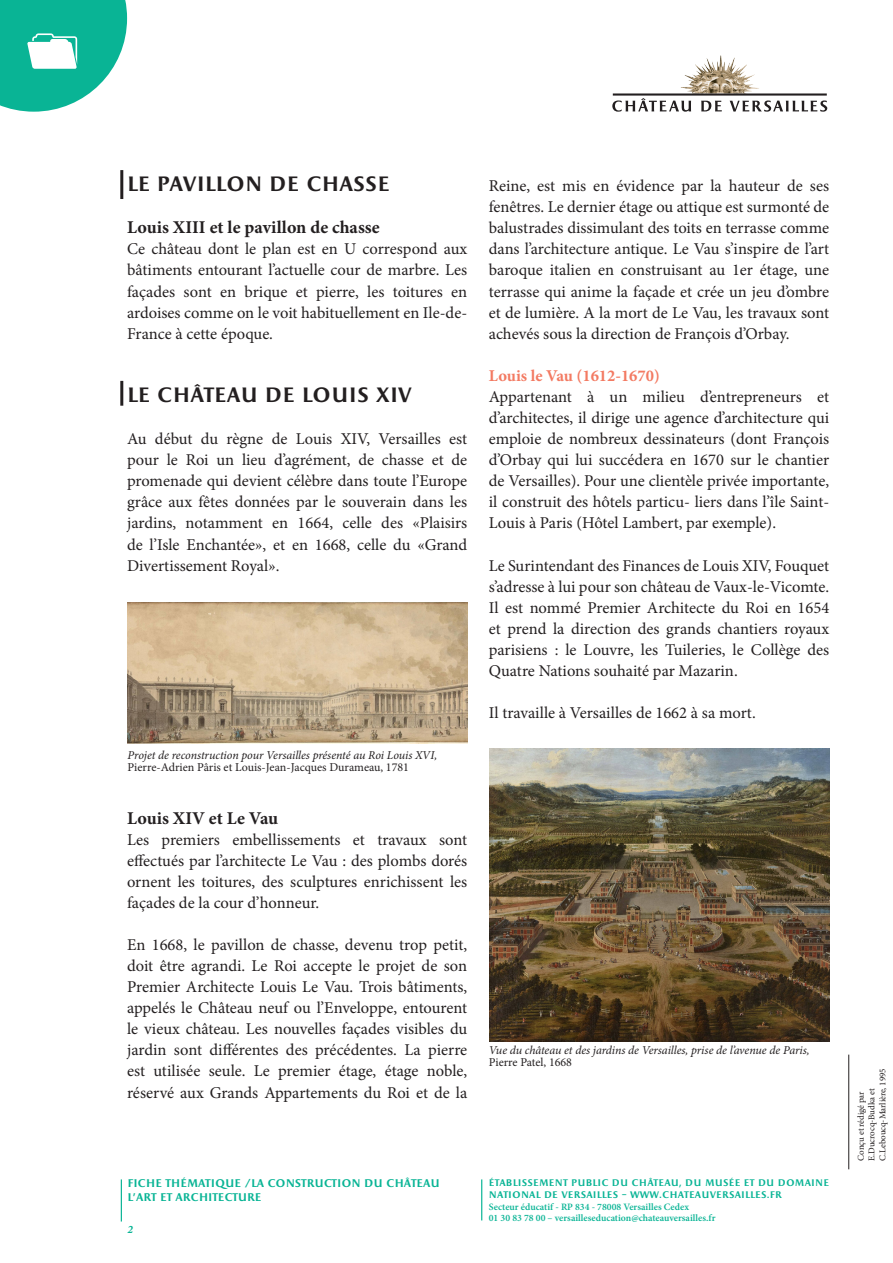
<style>
.page{position:relative;width:893px;height:1263px;background:#fff}
.page>*{position:absolute;margin:0;border:0;box-sizing:border-box;transform-origin:0 0}
.Texte_courant{font:700 21px "Apollon";color:#231f20}
.Texte_courant-2{font:700 18px "Minion Pro";color:#231f20}
.Texte_courant-3{font:16.5px/21px "Minion Pro";color:#231f20;text-align:justify}
.Texte_courant-4{font:700 16.5px "Minion Pro";color:#f37a62}
.Légende_Couverture{font:italic 12px "Minion Pro";letter-spacing:-.005em;color:#231f20}
.Légende_Couverture-2{font:12px "Minion Pro";color:#231f20}
.t1{font:700 11.25px/13.5px "Apollon";letter-spacing:-.01em;color:#09b495}
.t2{font:italic 700 11.25px "Minion Pro";color:#09b495}
.t3{font:600 9.75px/11.7px "Minion Pro";color:#09b495}
.t4{font:700 9.6px/11.7px "Apollon";letter-spacing:.015em;color:#09b495}
.t5{font:9px/10.8px "Minion Pro";letter-spacing:-.01em;color:#231f20}
</style>
<div class="page">
<img style="left:681px;top:55px;width:78px;height:38px">
<svg style="left:612px;top:93px;width:215px;height:19px"></svg>
<hr style="left:121px;top:1179px;width:1px;height:42px;background:#09b495">
<hr style="left:481px;top:1179px;width:1px;height:41px;background:#09b495">
<svg style="left:0;top:0;width:127px;height:112px"></svg>
<hr style="left:848px;top:1054px;width:1px;height:115px;background:#231f20">
<img style="left:127px;top:602px;width:340px;height:141px">
<img style="left:489px;top:748px;width:340px;height:294px">
<hr style="left:120px;top:170px;width:3px;height:29px;background:#231f20">
<hr style="left:120px;top:381px;width:3px;height:25px;background:#231f20">
<p class="Texte_courant" style="left:127px;top:172px;width:264px">LE PAVILLON DE CHASSE</p>
<p class="Texte_courant-2" style="left:127px;top:215px;width:254px">Louis XIII et le pavillon de chasse</p>
<p class="Texte_courant-3" style="left:127px;top:239px;width:342px">Ce château dont le plan est en U correspond aux bâtiments entourant l’actuelle cour de marbre. Les façades sont en brique et pierre, les toitures en ardoises comme on le voit habituellement en Ile-de-France à cette époque.</p>
<p class="Texte_courant" style="left:127px;top:383px;width:286px">LE CHÂTEAU DE LOUIS XIV</p>
<p class="Texte_courant-3" style="left:127px;top:428px;width:342px">Au début du règne de Louis XIV, Versailles est pour le Roi un lieu d’agrément, de chasse et de promenade qui devient célèbre dans toute l’Europe grâce aux fêtes données par le souverain dans les jardins, notamment en 1664, celle des «Plaisirs de l’Isle Enchantée», et en 1668, celle du «Grand Divertissement Royal».</p>
<p class="Légende_Couverture" style="left:128px;top:747px;width:311px">Projet de reconstruction pour Versailles présenté au Roi Louis XVI,</p>
<p class="Légende_Couverture-2" style="left:128px;top:760px;width:283px">Pierre-Adrien Pâris et Louis-Jean-Jacques Durameau, 1781</p>
<p class="Texte_courant-2" style="left:127px;top:805px;width:153px">Louis XIV et Le Vau</p>
<p class="Texte_courant-3" style="left:127px;top:829px;width:342px">Les premiers embellissements et travaux sont effectués par l’architecte Le Vau : des plombs dorés ornent les toitures, des sculptures enrichissent les façades de la cour d’honneur.</p>
<p class="Texte_courant-3" style="left:127px;top:934px;width:342px">En 1668, le pavillon de chasse, devenu trop petit, doit être agrandi. Le Roi accepte le projet de son Premier Architecte Louis Le Vau. Trois bâtiments, appelés le Château neuf ou l’Enveloppe, entourent le vieux château. Les nouvelles façades visibles du jardin sont différentes des précédentes. La pierre est utilisée seule. Le premier étage, étage noble, réservé aux Grands Appartements du Roi et de la</p>
<p class="Texte_courant-3" style="left:489px;top:175px;width:342px">Reine, est mis en évidence par la hauteur de ses fenêtres. Le dernier étage ou attique est surmonté de balustrades dissimulant des toits en terrasse comme dans l’architecture antique. Le Vau s’inspire de l’art baroque italien en construisant au 1er étage, une terrasse qui anime la façade et crée un jeu d’ombre et de lumière. A la mort de Le Vau, les travaux sont achevés sous la direction de François d’Orbay.</p>
<p class="Texte_courant-4" style="left:489px;top:364px;width:173px">Louis le Vau (1612-1670)</p>
<p class="Texte_courant-3" style="left:489px;top:386px;width:342px">Appartenant à un milieu d’entrepreneurs et d’architectes, il dirige une agence d’architecture qui emploie de nombreux dessinateurs (dont François d’Orbay qui lui succédera en 1670 sur le chantier de Versailles). Pour une clientèle privée importante, il construit des hôtels particu- liers dans l’île Saint-Louis à Paris (Hôtel Lambert, par exemple).</p>
<p class="Texte_courant-3" style="left:489px;top:555px;width:342px">Le Surintendant des Finances de Louis XIV, Fouquet s’adresse à lui pour son château de Vaux-le-Vicomte.</p>
<p class="Texte_courant-3" style="left:489px;top:597px;width:342px">Il est nommé Premier Architecte du Roi en 1654 et prend la direction des grands chantiers royaux parisiens : le Louvre, les Tuileries, le Collège des Quatre Nations souhaité par Mazarin.</p>
<p class="Texte_courant-3" style="left:489px;top:702px;width:268px">Il travaille à Versailles de 1662 à sa mort.</p>
<p class="Légende_Couverture" style="left:489px;top:1042px;width:322px">Vue du château et des jardins de Versailles, prise de l’avenue de Paris,</p>
<p class="Légende_Couverture-2" style="left:489px;top:1054px;width:85px">Pierre Patel, 1668</p>
<p class="t1" style="left:128px;top:1177px;width:314px">FICHE THÉMATIQUE /LA CONSTRUCTION DU CHÂTEAU<br>L’ART ET ARCHITECTURE</p>
<p class="t2" style="left:128px;top:1221px;width:7px">2</p>
<p class="t4" style="left:489px;top:1177px;width:342px">ÉTABLISSEMENT PUBLIC DU CHÂTEAU, DU MUSÉE ET DU DOMAINE<br>NATIONAL DE VERSAILLES – WWW.CHATEAUVERSAILLES.FR</p>
<p class="t3" style="left:489px;top:1201px;width:228px">Secteur éducatif - RP 834 - 78008 Versailles Cedex<br>01 30 83 78 00 – versailleseducation@chateauversailles.fr</p>
<p class="t5" style="left:856px;top:1161px;width:94px;rotate:-90deg">Conçu et rédigé par<br>E.Ducrocq-Budka et<br>C.Leboucq-Marlière, 1995</p>
</div>
